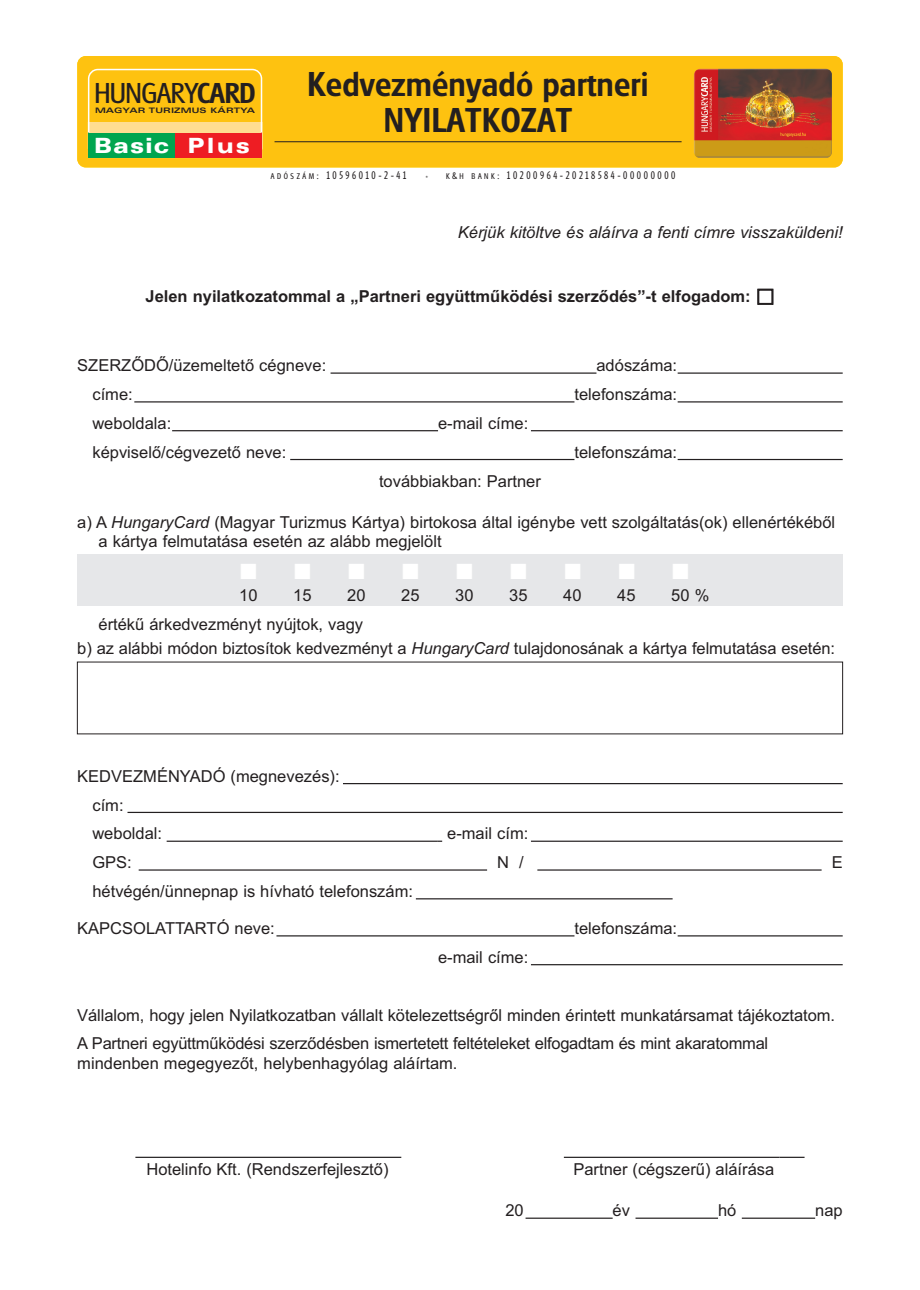
<style>
.page{position:relative;width:920px;height:1290px;background:#fff}
.page>*{position:absolute;margin:0;border:0;box-sizing:border-box;transform-origin:0 0}
.t1{font:500 36px/36px "Hotel Grot";letter-spacing:.02em;color:#231f20;text-align:center}
.t2{font:30px "Hotel Grot";letter-spacing:-.01em;color:#231f20}
.t3{font:500 30px "Hotel Grot";color:#231f20}
.t4{font:21px "Hotel Ext Bla";letter-spacing:.05em;color:#fff}
.t5{font:16.5px/28.8px "Arial";color:#231f20}
.t6{font:700 16.5px "Arial";color:#231f20}
.t7{font:italic 16.5px "Arial";color:#231f20}
.t8{font:11.55px "Hotel Grot";letter-spacing:.25em;color:#231f20;scale:.91 1}
.t9{font:700 7.5px "Univers Ext Reg";letter-spacing:.015em;color:#231f20;scale:1.15 1}
.s1{font-weight:500}
.s2{font-size:8.7px}
.s3{font-size:9.9px}
.s4{font-style:italic}
</style>
<div class="page">
<div style="left:77px;top:555px;width:766px;height:51px;background:#e6e7e9"></div>
<hr style="left:331px;top:372px;width:265px;height:2px;background:#231f20">
<hr style="left:678px;top:372px;width:165px;height:2px;background:#231f20">
<hr style="left:134px;top:401px;width:440px;height:1px;background:#231f20">
<hr style="left:678px;top:401px;width:165px;height:1px;background:#231f20">
<hr style="left:172px;top:430px;width:266px;height:1px;background:#231f20">
<hr style="left:531px;top:430px;width:312px;height:1px;background:#231f20">
<hr style="left:290px;top:459px;width:284px;height:1px;background:#231f20">
<hr style="left:678px;top:459px;width:165px;height:1px;background:#231f20">
<hr style="left:343px;top:783px;width:500px;height:1px;background:#231f20">
<hr style="left:127px;top:812px;width:716px;height:1px;background:#231f20">
<hr style="left:167px;top:841px;width:270px;height:1px;background:#231f20">
<hr style="left:531px;top:841px;width:312px;height:1px;background:#231f20">
<hr style="left:139px;top:869px;width:348px;height:2px;background:#231f20">
<hr style="left:537px;top:869px;width:285px;height:2px;background:#231f20">
<hr style="left:416px;top:898px;width:257px;height:1px;background:#231f20">
<hr style="left:276px;top:935px;width:298px;height:1px;background:#231f20">
<hr style="left:678px;top:935px;width:165px;height:1px;background:#231f20">
<hr style="left:531px;top:964px;width:312px;height:1px;background:#231f20">
<hr style="left:135px;top:1157px;width:266px;height:1px;background:#231f20">
<hr style="left:564px;top:1157px;width:215px;height:1px;background:#231f20">
<svg style="left:779px;top:1157px;width:25px;height:1px"></svg>
<hr style="left:526px;top:1217px;width:87px;height:2px;background:#231f20">
<hr style="left:635px;top:1217px;width:83px;height:2px;background:#231f20">
<hr style="left:742px;top:1217px;width:73px;height:2px;background:#231f20">
<svg style="left:77px;top:56px;width:766px;height:111px;background:#efae15"></svg>
<svg style="left:88px;top:69px;width:174px;height:89px;background:#d8ab31"></svg>
<hr style="left:275px;top:141px;width:407px;height:1px;background:#231f20">
<h2 class="t3" style="left:197px;top:81px;width:60px">card</h2>
<p class="t9" style="left:95px;top:105px;width:141px">MAGYAR TURIZMUS KÁRTYA</p>
<p class="t4" style="left:106px;top:138px;width:20px">B</p>
<p class="t4" style="left:226px;top:138px;width:19px">P</p>
<h2 class="t2" style="left:94px;top:83px;width:163px">HUNGARY<span class="s1">CARD</span></h2>
<p class="t9" style="left:95px;top:108px;width:141px">MAGYAR TURIZMUS KÁRTYA</p>
<p class="t4" style="left:94px;top:138px;width:158px">Basic Plus</p>
<h1 class="t1" style="left:308px;top:69px;width:342px">Kedvezményadó partneri nyilatKozat</h1>
<p class="t8" style="left:271px;top:171px;width:150px"><span class="s2">ADÓSZÁM</span>: 10596010-2-41</p>
<p class="t8" style="left:446px;top:171px;width:254px"><span class="s2">K</span><span class="s3">&amp;</span><span class="s2">H BANK</span>: 10200964-20218584-00000000</p>
<p class="t7" style="left:458px;top:223px;width:386px">Kérjük kitöltve és aláírva a fenti címre visszaküldeni!</p>
<p class="t6" style="left:146px;top:286px;width:607px">Jelen nyilatkozatommal a „Partneri együttműködési szerződés”-t elfogadom:</p>
<p class="t5" style="left:77px;top:351px;width:250px">SZERZŐDŐ/üzemeltető cégneve:</p>
<p class="t5" style="left:596px;top:351px;width:82px">adószáma:</p>
<p class="t5" style="left:92px;top:380px;width:42px">címe:</p>
<p class="t5" style="left:574px;top:380px;width:104px">telefonszáma:</p>
<p class="t5" style="left:92px;top:409px;width:80px">weboldala:</p>
<p class="t5" style="left:438px;top:409px;width:92px">e-mail címe:</p>
<p class="t5" style="left:92px;top:438px;width:195px">képviselő/cégvezető neve:</p>
<p class="t5" style="left:574px;top:438px;width:104px">telefonszáma:</p>
<p class="t5" style="left:379px;top:466px;width:163px">továbbiakban: Partner</p>
<p class="t5" style="left:99px;top:512px;width:738px;line-height:19.8px;text-indent:-21px">a) A <span class="s4">HungaryCard</span> (Magyar Turizmus Kártya) birtokosa által igénybe vett szolgáltatás(ok) ellenértékéből a kártya felmutatása esetén az alább megjelölt</p>
<p class="t5" style="left:239px;top:581px;width:20px">10</p>
<p class="t5" style="left:293px;top:581px;width:20px">15</p>
<p class="t5" style="left:347px;top:581px;width:20px">20</p>
<p class="t5" style="left:401px;top:581px;width:20px">25</p>
<p class="t5" style="left:455px;top:581px;width:20px">30</p>
<p class="t5" style="left:509px;top:581px;width:20px">35</p>
<p class="t5" style="left:563px;top:581px;width:20px">40</p>
<p class="t5" style="left:617px;top:581px;width:20px">45</p>
<p class="t5" style="left:671px;top:581px;width:40px">50 %</p>
<p class="t5" style="left:77px;top:612px;width:759px;line-height:24px;text-indent:21px">értékű árkedvezményt nyújtok, vagy<br>b) az alábbi módon biztosítok kedvezményt a <span class="s4">HungaryCard</span> tulajdonosának a kártya felmutatása esetén:</p>
<p class="t5" style="left:92px;top:762px;width:249px;text-indent:-15px">KEDVEZMÉNYADÓ (megnevezés): cím:<br>weboldal:</p>
<p class="t5" style="left:447px;top:819px;width:83px">e-mail cím:</p>
<p class="t5" style="left:92px;top:848px;width:41px">GPS:</p>
<p class="t5" style="left:497px;top:848px;width:28px">N /</p>
<p class="t5" style="left:832px;top:848px;width:13px">E</p>
<p class="t5" style="left:92px;top:877px;width:322px">hétvégén/ünnepnap is hívható telefonszám:</p>
<p class="t5" style="left:77px;top:914px;width:199px">KAPCSOLATTARTÓ neve:</p>
<p class="t5" style="left:574px;top:914px;width:104px">telefonszáma:</p>
<p class="t5" style="left:438px;top:943px;width:92px">e-mail címe:</p>
<p class="t5" style="left:77px;top:1000px;width:759px">Vállalom, hogy jelen Nyilatkozatban vállalt kötelezettségről minden érintett munkatársamat tájékoztatom.<br>A Partneri együttműködési szerződésben ismertetett feltételeket elfogadtam és mint akaratommal</p>
<p class="t5" style="left:77px;top:1049px;width:382px">mindenben megegyezőt, helybenhagyólag aláírtam.</p>
<p class="t5" style="left:146px;top:1155px;width:244px">Hotelinfo Kft. (Rendszerfejlesztő)</p>
<p class="t5" style="left:573px;top:1155px;width:202px">Partner (cégszerű) aláírása</p>
<p class="t5" style="left:505px;top:1196px;width:20px">20</p>
<p class="t5" style="left:613px;top:1196px;width:19px">év</p>
<p class="t5" style="left:718px;top:1196px;width:20px">hó</p>
<p class="t5" style="left:815px;top:1196px;width:29px">nap</p>
</div>
